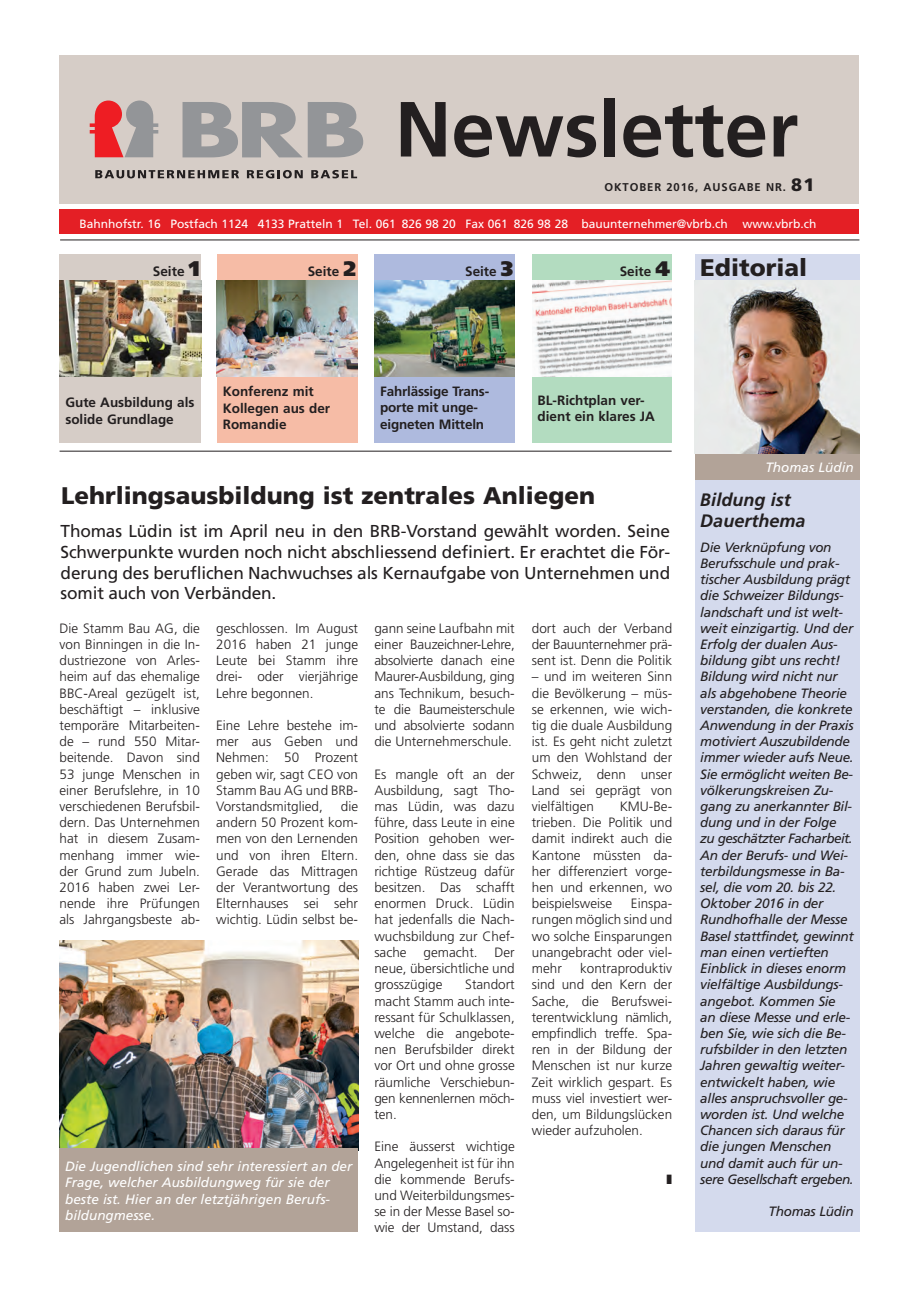
<style>
.page{position:relative;width:919px;height:1289px;background:#fff}
.page>*{position:absolute;margin:0;border:0;box-sizing:border-box;transform-origin:0 0}
.t1{font:700 78px "Frutiger";color:#231f20}
.Text{font:900 24px "Frutiger";color:#231f20}
.Text-2{font:italic 700 18px "Frutiger";color:#231f20}
.t2{font:17.25px/20.7px "Frutiger";letter-spacing:-.01em;color:#231f20;text-align:justify}
.Legende{font:700 13.65px "Frutiger";color:#231f20}
.t3{font:300 13.5px/16.2px "Frutiger";color:#231f20;text-align:justify}
.Text-3{font:italic 13.5px/16.2px "Frutiger";letter-spacing:-.02em;color:#231f20}
.Legende-2{font:700 13.5px/16.2px "Frutiger";color:#231f20}
.Text-4{font:italic 13.5px/16.2px "Frutiger";color:#fff}
.t4{font:300 13.5px "Frutiger";letter-spacing:-.02em;color:#231f20}
.Text-5{font:12px "Frutiger";color:#fff}
.t5{font:700 11.25px "Frutiger";letter-spacing:.08em;color:#231f20}
.s1{font-weight:900;font-size:18px}
.s2{font-weight:900;font-size:21.15px}
.s3{font-weight:900;font-size:21px}
</style>
<div class="page">
<div style="left:60px;top:55px;width:799px;height:148px;background:#d6cdc7"></div>
<svg style="left:182px;top:102px;width:120px;height:55px"></svg>
<svg style="left:308px;top:102px;width:55px;height:55px"></svg>
<svg style="left:95px;top:170px;width:144px;height:8px"></svg>
<svg style="left:247px;top:170px;width:56px;height:8px"></svg>
<svg style="left:311px;top:170px;width:46px;height:8px"></svg>
<svg style="left:90px;top:100px;width:68px;height:57px"></svg>
<div style="left:60px;top:209px;width:799px;height:25px;background:#e41f25"></div>
<hr style="left:60px;top:451px;width:611px;height:1px;background:#231f20">
<hr style="left:60px;top:240px;width:799px;height:1px;background:#231f20">
<div style="left:694px;top:254px;width:165px;height:977px;background:#d4daed"></div>
<div style="left:694px;top:451px;width:165px;height:28px;background:#b2a398"></div>
<div style="left:531px;top:254px;width:140px;height:188px;background:#b3dcc0"></div>
<div style="left:374px;top:254px;width:140px;height:188px;background:#aebade"></div>
<div style="left:217px;top:254px;width:140px;height:188px;background:#f6bca6"></div>
<div style="left:60px;top:254px;width:141px;height:188px;background:#d6cdc7"></div>
<img style="left:60px;top:281px;width:141px;height:96px">
<img style="left:217px;top:281px;width:140px;height:96px">
<img style="left:374px;top:281px;width:140px;height:96px">
<img style="left:532px;top:281px;width:139px;height:96px">
<img style="left:694px;top:281px;width:165px;height:172px">
<img style="left:60px;top:940px;width:298px;height:208px">
<div style="left:59px;top:1148px;width:299px;height:84px;background:#b2a398"></div>
<p class="t1" style="left:395px;top:84px;width:405px">Newsletter</p>
<p class="t5" style="left:604px;top:180px;width:212px">OKTOBER 2016, AUSGABE NR. <span class="s1">81</span></p>
<p class="Text-5" style="left:79px;top:216px;width:738px">Bahnhofstr. 16 Postfach 1124 4133 Pratteln 1 Tel. 061 826 98 20 Fax 061 826 98 28 bauunternehmer@vbrb.ch www.vbrb.ch</p>
<p class="Legende" style="left:153px;top:263px;width:49px">Seite <span class="s2">1</span></p>
<p class="Legende-2" style="left:308px;top:263px;width:50px">Seite <span class="s3">2</span></p>
<p class="Legende-2" style="left:465px;top:263px;width:50px">Seite <span class="s3">3</span></p>
<p class="Legende-2" style="left:619px;top:263px;width:52px">Seite <span class="s3">4</span></p>
<p class="Text" style="left:700px;top:253px;width:108px">Editorial</p>
<p class="Legende-2" style="left:65px;top:394px;width:131px">Gute Ausbildung als solide Grundlage</p>
<p class="Legende-2" style="left:223px;top:383px;width:109px">Konferenz mit<br>Kollegen aus der<br>Romandie</p>
<p class="Legende-2" style="left:380px;top:383px;width:110px">Fahrlässige Trans&shy;porte mit unge&shy;eigneten Mitteln</p>
<p class="Legende-2" style="left:537px;top:392px;width:119px">BL-Richtplan ver&shy;dient ein klares JA</p>
<p class="Text" style="left:61px;top:480px;width:535px">Lehrlingsausbildung ist zentrales Anliegen</p>
<p class="t2" style="left:61px;top:520px;width:611px">Thomas Lüdin ist im April neu in den BRB-Vorstand gewählt worden. Seine Schwerpunkte wurden noch nicht abschliessend definiert. Er erachtet die För&shy;derung des beruflichen Nachwuchses als Kernaufgabe von Unternehmen und somit auch von Verbänden.</p>
<p class="t3" style="left:216px;top:620px;width:143px">geschlossen. Im August 2016 haben 21 junge Leute bei Stamm ihre drei- oder vierjährige Lehre begonnen.</p>
<p class="t3" style="left:216px;top:717px;width:143px">Eine Lehre bestehe im&shy;mer aus Geben und Nehmen: 50 Prozent geben wir, sagt CEO von Stamm Bau AG und BRB-Vorstandsmitglied,</p>
<p class="t3" style="left:374px;top:620px;width:142px">gann seine Laufbahn mit einer Bauzeichner-Lehre, absolvierte danach eine Maurer-Ausbildung, ging</p>
<p class="t3" style="left:374px;top:684px;width:142px">ans Technikum, besuch&shy;te die Baumeisterschule und absolvierte sodann die Unternehmerschule.</p>
<p class="t3" style="left:374px;top:765px;width:142px">Es mangle oft an der Ausbildung, sagt Tho&shy;mas Lüdin, was dazu führe, dass Leute in eine Position gehoben wer&shy;den, ohne dass sie das richtige Rüstzeug dafür besitzen. Das schafft enormen Druck. Lüdin hat jedenfalls die Nach&shy;wuchsbildung zur Chef&shy;sache</p>
<p class="t3" style="left:60px;top:620px;width:142px">Die Stamm Bau AG, die von Binningen in die In&shy;dustriezone von Arles&shy;heim auf das ehemalige BBC-Areal gezügelt ist, beschäftigt – inklusive temporäre Mitarbeiten&shy;de – rund 550 Mitar&shy;beitende. Davon sind 53 junge Menschen in einer Berufslehre, in 10 verschiedenen Berufsbil&shy;dern. Das Unternehmen hat in diesem Zusam&shy;menhang immer wie&shy;der Grund zum Jubeln.<br>2016 haben zwei Ler&shy;nende ihre Prüfungen als Jahrgangsbeste ab-</p>
<p class="t3" style="left:531px;top:620px;width:142px">dort auch der Verband der Bauunternehmer prä&shy;sent ist. Denn die Politik</p>
<p class="t3" style="left:531px;top:668px;width:142px">– und im weiteren Sinn die Bevölkerung – müs&shy;se erkennen, wie wich&shy;tig die duale Ausbildung ist. Es geht nicht zuletzt um den Wohlstand der Schweiz, denn unser Land sei geprägt von vielfältigen</p>
<p class="t3" style="left:216px;top:798px;width:143px;text-indent:125px">die andern 50 Prozent kom&shy;men von den Lernenden und von ihren Eltern.<br>Gerade das Mittragen der Verantwortung des Elternhauses sei sehr wichtig. Lüdin selbst be-</p>
<p class="t3" style="left:531px;top:798px;width:142px;text-indent:88px">KMU-Be&shy;trieben. Die Politik und damit indirekt auch die Kantone müssten da&shy;her differenziert vorge&shy;hen und erkennen, wo beispielsweise</p>
<p class="t3" style="left:531px;top:895px;width:142px;text-indent:99px">Einspa&shy;rungen möglich sind und wo solche Einsparungen unangebracht oder viel&shy;mehr</p>
<p class="t3" style="left:423px;top:944px;width:55px">gemacht.</p>
<p class="t3" style="left:374px;top:944px;width:142px;text-indent:120px">Der neue, übersichtliche und grosszügige</p>
<p class="t3" style="left:531px;top:960px;width:142px;text-indent:48px">kontraproduktiv sind und den Kern der Sache, die Berufswei&shy;terentwicklung nämlich, empfindlich treffe. Spa&shy;ren in der Bildung der Menschen ist nur kurze Zeit wirklich gespart. Es muss viel investiert wer&shy;den, um Bildungslücken wieder aufzuholen.</p>
<p class="t3" style="left:374px;top:976px;width:142px;text-indent:91px">Standort macht Stamm auch inte&shy;ressant für Schulklassen, welche die angebote&shy;nen Berufsbilder direkt vor Ort und ohne grosse räumliche Verschiebun-</p>
<p class="t4" style="left:374px;top:1090px;width:142px">gen kennenlernen möch-</p>
<p class="t3" style="left:374px;top:1106px;width:24px">ten.</p>
<p class="t3" style="left:374px;top:1138px;width:142px">Eine äusserst wichtige Angelegenheit ist für ihn die kommende Berufs&shy;und Weiterbildungsmes&shy;se in der Messe Basel so&shy;wie der Umstand, dass</p>
<p class="Text-4" style="left:65px;top:1158px;width:289px">Die Jugendlichen sind sehr interessiert an der Frage, welcher Ausbildungweg für sie der beste ist. Hier an der letztjährigen Berufs&shy;bildungmesse.</p>
<p class="Text-4" style="left:765px;top:459px;width:90px">Thomas Lüdin</p>
<p class="Text-2" style="left:700px;top:489px;width:92px">Bildung ist</p>
<p class="Text-2" style="left:700px;top:510px;width:107px">Dauerthema</p>
<p class="Text-3" style="left:700px;top:539px;width:155px">Die Verknüpfung von<br>Berufsschule und prak&shy;tischer Ausbildung prägt die Schweizer Bildungs&shy;landschaft und ist welt&shy;weit einzigartig. Und der<br>Erfolg der dualen Aus&shy;bildung gibt uns recht!<br>Bildung wird nicht nur als abgehobene Theorie verstanden, die konkrete<br>Anwendung in der Praxis motiviert Auszubildende immer wieder aufs Neue.<br>Sie ermöglicht weiten Be-</p>
<p class="Text-3" style="left:700px;top:782px;width:135px">völkerungskreisen Zu-</p>
<p class="Text-3" style="left:700px;top:798px;width:154px">gang zu anerkannter Bil&shy;dung und in der Folge zu geschätzter Facharbeit.</p>
<p class="Text-3" style="left:700px;top:846px;width:149px">An der Berufs- und Wei&shy;terbildungsmesse in Ba-</p>
<p class="Text-3" style="left:700px;top:879px;width:155px">sel, die vom 20. bis 22.<br>Oktober 2016 in der<br>Rundhofhalle der Messe<br>Basel stattfindet, gewinnt man einen vertieften<br>Einblick in dieses enorm vielfältige Ausbildungs&shy;angebot. Kommen Sie an diese Messe und erle&shy;ben Sie, wie sich die Be-</p>
<p class="Text-3" style="left:700px;top:1041px;width:155px">rufsbilder in den letzten<br>Jahren gewaltig weiter&shy;entwickelt haben, wie alles anspruchsvoller ge&shy;worden ist. Und welche<br>Chancen sich daraus für die jungen Menschen und damit auch für un&shy;sere Gesellschaft ergeben.</p>
<p class="Text-3" style="left:768px;top:1203px;width:87px">Thomas Lüdin</p>
</div>
